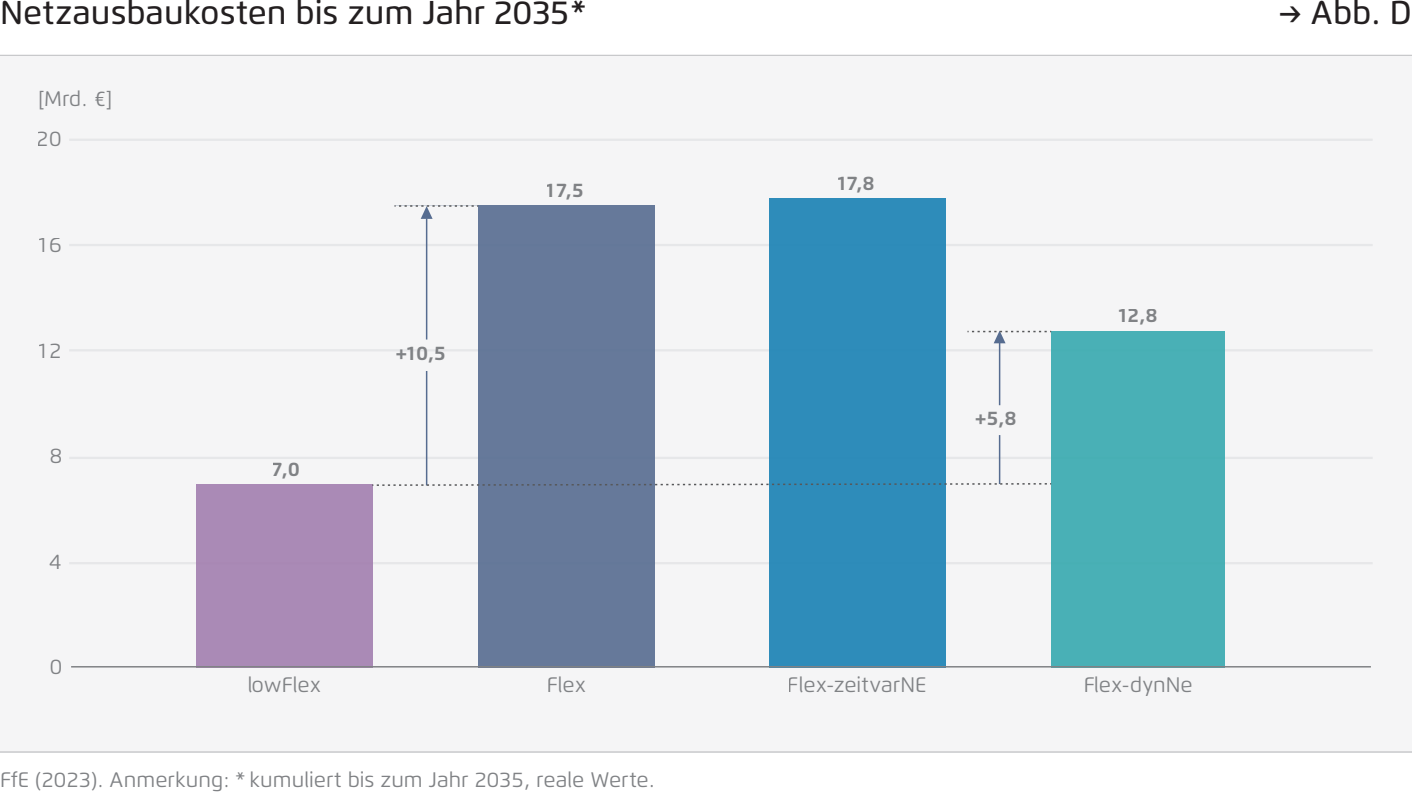
<style>
.page{position:relative;width:1412px;height:808px;background:#fff}
.page>*{position:absolute;margin:0;border:0;box-sizing:border-box;transform-origin:0 0}
.t1{font:500 33px "Flexo";color:#231f20}
.t2{font:21px "Flexo";color:#808285}
.t3{font:700 19.5px "Flexo";letter-spacing:-.03em;color:#808285}
</style>
<div class="page">
<div style="left:0;top:55px;width:1412px;height:697px;background:#f5f5f6"></div>
<hr style="left:0;top:55px;width:1412px;height:1px;background:#bcbdc0">
<hr style="left:0;top:751px;width:1412px;height:2px;background:#bcbdc0">
<hr style="left:69px;top:562px;width:1303px;height:2px;background:#e6e7e9">
<hr style="left:69px;top:457px;width:1303px;height:2px;background:#e6e7e9">
<hr style="left:69px;top:349px;width:1303px;height:2px;background:#e6e7e9">
<hr style="left:69px;top:244px;width:1303px;height:2px;background:#e6e7e9">
<hr style="left:69px;top:139px;width:1303px;height:2px;background:#e6e7e9">
<div style="left:196px;top:484px;width:176px;height:183px;background:#aa8ab6"></div>
<div style="left:478px;top:205px;width:176px;height:462px;background:#66799a"></div>
<div style="left:769px;top:198px;width:176px;height:469px;background:#2e8cba"></div>
<div style="left:1051px;top:331px;width:173px;height:336px;background:#49b0b6"></div>
<hr style="left:71px;top:666px;width:1300px;height:1px;background:#808285">
<hr style="left:426px;top:371px;width:1px;height:114px;background:#566c90">
<hr style="left:426px;top:218px;width:1px;height:121px;background:#566c90">
<hr style="left:999px;top:435px;width:1px;height:49px;background:#566c90">
<hr style="left:999px;top:342px;width:1px;height:63px;background:#566c90">
<svg style="left:394px;top:205px;width:84px;height:14px"></svg>
<svg style="left:967px;top:331px;width:84px;height:12px"></svg>
<svg style="left:372px;top:482px;width:679px;height:5px"></svg>
<h1 class="t1" style="left:0;top:-7px;width:587px">Netzausbaukosten bis zum Jahr 2035*</h1>
<h1 class="t1" style="left:1278px;top:-7px;width:135px">→ Abb. D</h1>
<p class="t2" style="left:38px;top:86px;width:76px">[Mrd. €]</p>
<p class="t2" style="left:37px;top:126px;width:26px">20</p>
<p class="t2" style="left:37px;top:232px;width:26px">16</p>
<p class="t2" style="left:37px;top:338px;width:26px">12</p>
<p class="t2" style="left:49px;top:443px;width:14px">8</p>
<p class="t2" style="left:49px;top:548px;width:14px">4</p>
<p class="t2" style="left:49px;top:654px;width:14px">0</p>
<p class="t3" style="left:272px;top:457px;width:29px">7,0</p>
<p class="t3" style="left:395px;top:341px;width:52px">+10,5</p>
<p class="t3" style="left:545px;top:178px;width:40px">17,5</p>
<p class="t3" style="left:835px;top:171px;width:40px">17,8</p>
<p class="t3" style="left:975px;top:406px;width:43px">+5,8</p>
<p class="t3" style="left:1116px;top:304px;width:42px">12,8</p>
<p class="t2" style="left:247px;top:671px;width:76px">lowFlex</p>
<p class="t2" style="left:546px;top:671px;width:41px">Flex</p>
<p class="t2" style="left:788px;top:671px;width:140px">Flex-zeitvarNE</p>
<p class="t2" style="left:1083px;top:671px;width:111px">Flex-dynNe</p>
<p class="t2" style="left:0;top:767px;width:656px">FfE (2023). Anmerkung: * kumuliert bis zum Jahr 2035, reale Werte.</p>
</div>
